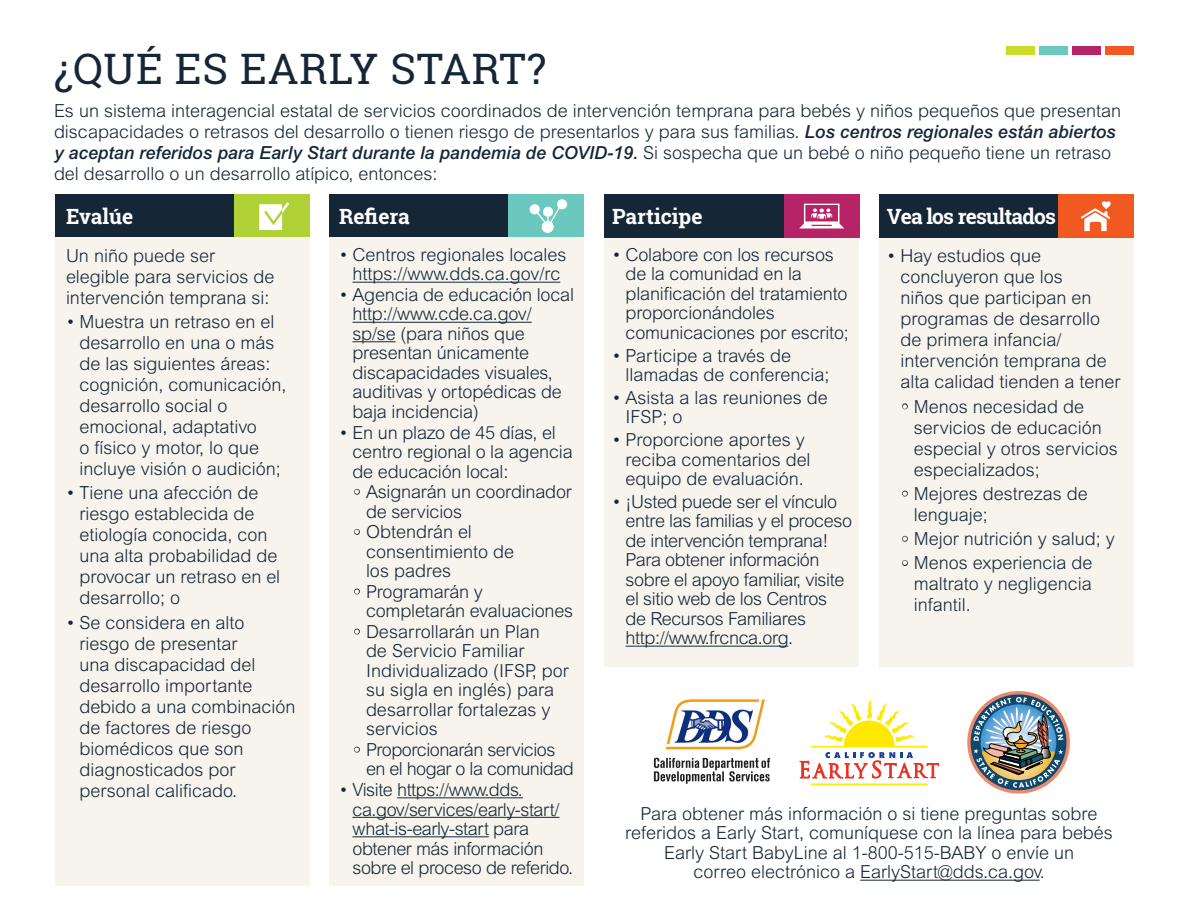
<style>
.page{position:relative;width:1188px;height:918px;background:#fff}
.page>*{position:absolute;margin:0;border:0;box-sizing:border-box;transform-origin:0 0}
.t1{font:42px "Roboto Slab";letter-spacing:.02em;color:#152636}
.t2{font:700 21px "Roboto Slab";letter-spacing:-.01em;color:#fff}
.t3{font:700 21px "Roboto Slab";letter-spacing:-.035em;color:#fff}
.paragraph{font:300 18px/21px "Arial MT Pro";color:#152636}
.paragraph-2{font:300 18px/19.5px "Arial MT Pro";letter-spacing:-.02em;color:#152636}
.paragraph-3{font:300 18px/19.5px "Arial MT Pro";letter-spacing:-.025em;color:#152636}
.paragraph-4{font:300 18px/19.5px "Arial MT Pro";letter-spacing:-.03em;color:#152636}
.s1{font-weight:500;font-style:italic}
.s2{color:#fff}
</style>
<div class="page">
<div style="left:879px;top:194px;width:255px;height:44px;background:#152636"></div>
<div style="left:1058px;top:194px;width:76px;height:44px;background:#f15921"></div>
<div style="left:604px;top:194px;width:256px;height:44px;background:#152636"></div>
<div style="left:784px;top:194px;width:76px;height:44px;background:#b62467"></div>
<div style="left:329px;top:194px;width:255px;height:44px;background:#152636"></div>
<div style="left:509px;top:194px;width:75px;height:44px;background:#6bc8be"></div>
<div style="left:55px;top:194px;width:255px;height:44px;background:#152636"></div>
<div style="left:234px;top:194px;width:76px;height:44px;background:#b0d136"></div>
<div style="left:879px;top:238px;width:255px;height:428px;background:#f7f4ee"></div>
<div style="left:604px;top:238px;width:256px;height:428px;background:#f7f4ee"></div>
<div style="left:329px;top:238px;width:255px;height:648px;background:#f7f4ee"></div>
<div style="left:56px;top:238px;width:254px;height:648px;background:#f7f4ee"></div>
<svg style="left:259px;top:202px;width:30px;height:28px"></svg>
<svg style="left:799px;top:204px;width:45px;height:24px"></svg>
<svg style="left:1081px;top:201px;width:30px;height:30px"></svg>
<div style="left:1006px;top:46px;width:29px;height:9px;background:#cadb2a"></div>
<div style="left:1039px;top:46px;width:29px;height:9px;background:#6bc8be"></div>
<div style="left:1072px;top:46px;width:29px;height:9px;background:#b62467"></div>
<div style="left:1105px;top:46px;width:29px;height:9px;background:#f15921"></div>
<svg style="left:530px;top:199px;width:37px;height:32px"></svg>
<div style="left:542px;top:221px;width:12px;height:12px;background:#fff;border-radius:50%"></div>
<hr style="left:352px;top:282px;width:208px;height:1px;background:#152636">
<hr style="left:352px;top:322px;width:180px;height:1px;background:#152636">
<hr style="left:352px;top:341px;width:44px;height:1px;background:#152636">
<hr style="left:397px;top:797px;width:126px;height:1px;background:#152636">
<hr style="left:352px;top:817px;width:207px;height:1px;background:#152636">
<hr style="left:352px;top:836px;width:137px;height:1px;background:#152636">
<svg style="left:354px;top:489px;width:6px;height:6px"></svg>
<svg style="left:354px;top:529px;width:6px;height:6px"></svg>
<svg style="left:354px;top:589px;width:6px;height:5px"></svg>
<svg style="left:354px;top:629px;width:6px;height:6px"></svg>
<svg style="left:354px;top:747px;width:6px;height:6px"></svg>
<hr style="left:626px;top:646px;width:162px;height:1px;background:#152636">
<svg style="left:902px;top:403px;width:6px;height:6px"></svg>
<svg style="left:902px;top:491px;width:6px;height:6px"></svg>
<svg style="left:902px;top:536px;width:6px;height:6px"></svg>
<svg style="left:902px;top:560px;width:6px;height:6px"></svg>
<img style="left:665px;top:699px;width:100px;height:50px">
<svg style="left:654px;top:758px;width:116px;height:26px"></svg>
<svg style="left:967px;top:691px;width:103px;height:103px"></svg>
<div style="left:971px;top:694px;width:95px;height:96px;background:#0d496c;border-radius:50%"></div>
<img style="left:973px;top:697px;width:90px;height:91px">
<svg style="left:800px;top:699px;width:139px;height:85px"></svg>
<hr style="left:811px;top:784px;width:116px;height:1px;background:#ffe901">
<hr style="left:811px;top:746px;width:116px;height:1px;background:#ffe901">
<hr style="left:860px;top:880px;width:180px;height:1px;background:#152636">
<h1 class="t1" style="left:54px;top:40px;width:494px">¿QUÉ ES EARLY START?</h1>
<p class="paragraph" style="left:54px;top:101px;width:1069px">Es un sistema interagencial estatal de servicios coordinados de intervención temprana para bebés y niños pequeños que presentan discapacidades o retrasos del desarrollo o tienen riesgo de presentarlos y para sus familias. <span class="s1">Los centros regionales están abiertos y aceptan referidos para Early Start durante la pandemia de COVID-19.</span> Si sospecha que un bebé o niño pequeño tiene un retraso del desarrollo o un desarrollo atípico, entonces:</p>
<h2 class="t2" style="left:66px;top:202px;width:69px">Evalúe</h2>
<h2 class="paragraph" style="left:66px;top:246px;width:210px">Un niño puede ser elegible para servicios de intervención temprana si:</h2>
<p class="paragraph" style="left:80px;top:312px;width:208px;text-indent:-14px">• Muestra un retraso en el desarrollo en una o más de las siguientes áreas: cognición, comunicación, desarrollo social o emocional, adaptativo<br>o físico y motor, lo que incluye visión o audición;</p>
<p class="paragraph" style="left:80px;top:483px;width:202px;text-indent:-14px">• Tiene una afección de riesgo establecida de etiología conocida, con una alta probabilidad de provocar un retraso en el desarrollo; o</p>
<p class="paragraph" style="left:80px;top:613px;width:217px;text-indent:-14px">• Se considera en alto riesgo de presentar<br>una discapacidad del desarrollo importante debido a una combinación de factores de riesgo biomédicos que son diagnosticados por personal calificado.</p>
<h2 class="t2" style="left:339px;top:202px;width:72px">Refiera</h2>
<p class="paragraph" style="left:339px;top:246px;width:229px;line-height:19.5px;text-align:center">• Centros regionales locales https://www.dds.ca.gov/rc</p>
<p class="paragraph" style="left:352px;top:286px;width:223px;line-height:19.5px;text-indent:-14px">• Agencia de educación local http://www.cde.ca.gov/ sp/se (para niños que presentan únicamente discapacidades visuales, auditivas y ortopédicas de baja incidencia)</p>
<p class="paragraph" style="left:352px;top:423px;width:222px;line-height:19.5px;text-indent:-14px">• En un plazo de 45 días, el centro regional o la agencia de educación local:</p>
<p class="paragraph" style="left:366px;top:483px;width:207px;line-height:19.5px;text-indent:-14px"><span class="s2">•</span> Asignarán un coordinador de servicios</p>
<p class="paragraph" style="left:366px;top:523px;width:150px;line-height:19.5px;text-indent:-14px"><span class="s2">•</span> Obtendrán el consentimiento de los padres</p>
<p class="paragraph" style="left:366px;top:582px;width:209px;line-height:19.5px;text-indent:-14px"><span class="s2">•</span> Programarán y completarán evaluaciones</p>
<p class="paragraph" style="left:366px;top:622px;width:204px;line-height:19.5px;text-indent:-14px"><span class="s2">•</span> Desarrollarán un Plan<br>de Servicio Familiar<br>Individualizado (IFSP, por su sigla en inglés) para desarrollar fortalezas y servicios</p>
<p class="paragraph-4" style="left:366px;top:741px;width:209px;text-indent:-14px"><span class="s2">•</span> Proporcionarán servicios en el hogar o la comunidad</p>
<p class="paragraph-3" style="left:352px;top:781px;width:222px;text-indent:-14px">• Visite https://www.dds. ca.gov/services/early-start/ what-is-early-start para obtener más información sobre el proceso de referido.</p>
<h2 class="t2" style="left:612px;top:202px;width:92px">Participe</h2>
<p class="paragraph" style="left:626px;top:246px;width:225px;line-height:19.5px;text-indent:-14px">• Colabore con los recursos de la comunidad en la planificación del tratamiento proporcionándoles comunicaciones por escrito;</p>
<p class="paragraph" style="left:626px;top:346px;width:205px;line-height:19.5px;text-indent:-14px">• Participe a través de llamadas de conferencia;</p>
<p class="paragraph" style="left:626px;top:388px;width:204px;line-height:19.5px;text-indent:-14px">• Asista a las reuniones de<br>IFSP; o</p>
<p class="paragraph" style="left:626px;top:431px;width:186px;line-height:19.5px;text-indent:-14px">• Proporcione aportes y reciba comentarios del equipo de evaluación.</p>
<p class="paragraph-2" style="left:626px;top:492px;width:228px;text-indent:-14px">• ¡Usted puede ser el vínculo entre las familias y el proceso de intervención temprana!<br>Para obtener información sobre el apoyo familiar, visite el sitio web de los Centros de Recursos Familiares http://www.frcnca.org.</p>
<h2 class="t3" style="left:887px;top:202px;width:171px">Vea los resultados</h2>
<p class="paragraph" style="left:900px;top:246px;width:222px;text-indent:-14px">• Hay estudios que concluyeron que los<br>niños que participan en programas de desarrollo de primera infancia/ intervención temprana de alta calidad tienden a tener</p>
<p class="paragraph" style="left:914px;top:397px;width:206px;text-indent:-14px"><span class="s2">•</span> Menos necesidad de servicios de educación especial y otros servicios especializados;</p>
<p class="paragraph" style="left:914px;top:484px;width:176px;text-indent:-14px"><span class="s2">•</span> Mejores destrezas de lenguaje;</p>
<p class="paragraph" style="left:900px;top:529px;width:216px"><span class="s2">•</span> Mejor nutrición y salud; y</p>
<p class="paragraph" style="left:914px;top:553px;width:180px;text-align:justify;text-indent:-14px"><span class="s2">•</span> Menos experiencia de maltrato y negligencia infantil.</p>
<p class="paragraph" style="left:625px;top:805px;width:489px;line-height:19.5px;text-align:center">Para obtener más información o si tiene preguntas sobre referidos a Early Start, comuníquese con la línea para bebés Early Start BabyLine al 1-800-515-BABY o envíe un<br>correo electrónico a EarlyStart@dds.ca.gov.</p>
</div>
